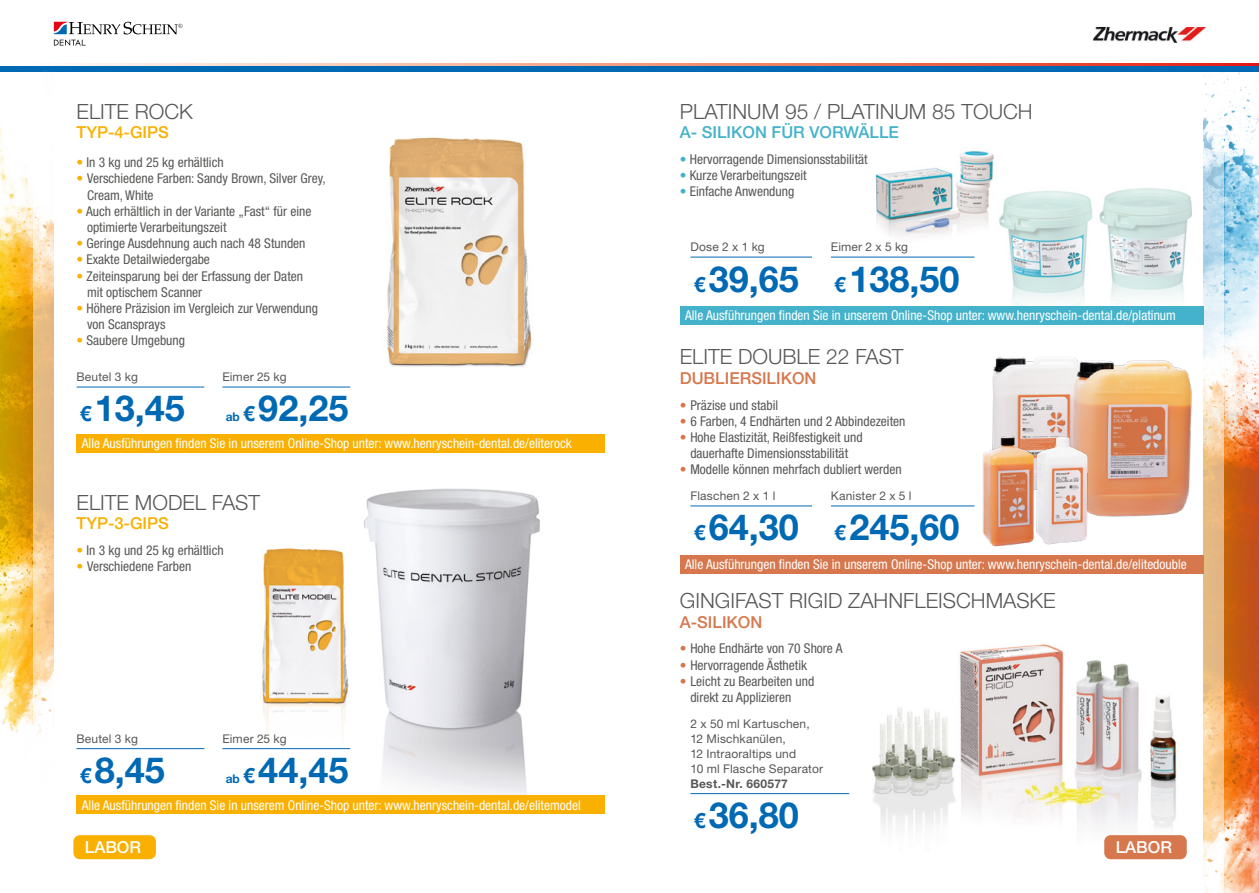
<style>
.page{position:relative;width:1259px;height:893px;background:#fff}
.page>*{position:absolute;margin:0;border:0;box-sizing:border-box;transform-origin:0 0}
.t1{font:700 36px "Helvetica Neue LT Std";color:#0069b4}
.t2{font:300 21px "Helvetica Neue LT Std";color:#575756}
.t3{font:500 16.5px "Helvetica Neue LT Std";color:#d6774d}
.t4{font:500 16.5px "Helvetica Neue LT Std";color:#f9b000}
.t5{font:500 16.5px "Helvetica Neue LT Std";color:#44b2cb}
.t6{font:500 16.5px "Helvetica Neue LT Std";color:#fff}
.t7{font:condensed 13.5px/16.2px "Helvetica Neue LT Std";color:#575756}
.t8{font:condensed 13.5px "Helvetica Neue LT Std";color:#fff}
.t9{font:12px/15px "Helvetica Neue LT Std";letter-spacing:.015em;color:#575756}
.t10{font:700 12px "Helvetica Neue LT Std";letter-spacing:.025em;color:#575756}
.s1{color:#f9b000}
.s2{font-size:21px}
.s3{font-size:12px}
.s4{color:#44b2cb}
.s5{color:#d6774d}
</style>
<div class="page">
<img style="left:236px;top:548px;width:115px;height:202px">
<img style="left:364px;top:488px;width:176px;height:307px">
<img style="left:385px;top:137px;width:147px;height:230px">
<img style="left:999px;top:188px;width:193px;height:118px">
<img style="left:1203px;top:72px;width:56px;height:275px">
<img style="left:875px;top:151px;width:119px;height:85px">
<svg style="left:64px;top:64px;width:1195px;height:2px;background:#f2917c"></svg>
<div style="left:0;top:66px;width:1259px;height:6px;background:#0069b4"></div>
<svg style="left:54px;top:22px;width:128px;height:24px"></svg>
<img style="left:1092px;top:26px;width:116px;height:17px">
<img style="left:1203px;top:347px;width:56px;height:546px">
<hr style="left:690px;top:257px;width:122px;height:1px;background:#0069b4">
<hr style="left:690px;top:793px;width:159px;height:1px;background:#0069b4">
<div style="left:73px;top:835px;width:83px;height:24px;background:#f9b000;border-radius:6px"></div>
<hr style="left:77px;top:387px;width:127px;height:1px;background:#0069b4">
<img style="left:0;top:70px;width:54px;height:730px">
<img style="left:992px;top:357px;width:200px;height:160px">
<img style="left:872px;top:644px;width:315px;height:212px">
<hr style="left:222px;top:387px;width:128px;height:1px;background:#0069b4">
<div style="left:77px;top:434px;width:528px;height:18px;background:#f9b000"></div>
<hr style="left:77px;top:748px;width:127px;height:1px;background:#0069b4">
<hr style="left:222px;top:748px;width:128px;height:1px;background:#0069b4">
<div style="left:77px;top:795px;width:528px;height:19px;background:#f9b000"></div>
<hr style="left:831px;top:257px;width:143px;height:1px;background:#0069b4">
<div style="left:680px;top:306px;width:523px;height:19px;background:#44b2cb"></div>
<img style="left:982px;top:434px;width:109px;height:113px">
<hr style="left:690px;top:506px;width:122px;height:1px;background:#0069b4">
<hr style="left:831px;top:506px;width:143px;height:1px;background:#0069b4">
<div style="left:680px;top:555px;width:523px;height:18px;background:#d6774d"></div>
<div style="left:1104px;top:835px;width:82px;height:24px;background:#d6774d;border-radius:6px"></div>
<h2 class="t2" style="left:77px;top:98px;width:118px">ELITE ROCK</h2>
<p class="t4" style="left:77px;top:123px;width:94px">TYP-4-GIPS</p>
<p class="t7" style="left:77px;top:154px;width:149px"><span class="s1">•</span> In 3 kg und 25 kg erhältlich</p>
<p class="t7" style="left:87px;top:170px;width:240px;text-indent:-11px"><span class="s1">•</span> Verschiedene Farben: Sandy Brown, Silver Grey,<br>Cream, White</p>
<p class="t7" style="left:87px;top:203px;width:226px;text-indent:-11px"><span class="s1">•</span> Auch erhältlich in der Variante „Fast“ für eine optimierte Verarbeitungszeit</p>
<p class="t7" style="left:77px;top:235px;width:230px"><span class="s1">•</span> Geringe Ausdehnung auch nach 48 Stunden</p>
<p class="t7" style="left:77px;top:251px;width:135px"><span class="s1">•</span> Exakte Detailwiedergabe</p>
<p class="t7" style="left:87px;top:268px;width:217px;text-indent:-11px"><span class="s1">•</span> Zeiteinsparung bei der Erfassung der Daten mit optischem Scanner</p>
<p class="t7" style="left:87px;top:300px;width:232px;text-indent:-11px"><span class="s1">•</span> Höhere Präzision im Vergleich zur Verwendung von Scansprays</p>
<p class="t7" style="left:77px;top:332px;width:110px"><span class="s1">•</span> Saubere Umgebung</p>
<p class="t9" style="left:77px;top:369px;width:63px">Beutel 3 kg</p>
<h1 class="t1" style="left:80px;top:386px;width:107px"><span class="s2">€</span> 13,45</h1>
<p class="t9" style="left:222px;top:369px;width:66px">Eimer 25 kg</p>
<h1 class="t1" style="left:226px;top:386px;width:124px"><span class="s3">ab</span> <span class="s2">€</span> 92,25</h1>
<p class="t8" style="left:82px;top:435px;width:491px">Alle Ausführungen finden Sie in unserem Online-Shop unter: www.henryschein-dental.de/eliterock</p>
<h2 class="t2" style="left:77px;top:489px;width:185px">ELITE MODEL FAST</h2>
<p class="t4" style="left:77px;top:514px;width:94px">TYP-3-GIPS</p>
<p class="t7" style="left:77px;top:542px;width:149px"><span class="s1">•</span> In 3 kg und 25 kg erhältlich</p>
<p class="t7" style="left:77px;top:558px;width:116px"><span class="s1">•</span> Verschiedene Farben</p>
<p class="t9" style="left:77px;top:731px;width:63px">Beutel 3 kg</p>
<h1 class="t1" style="left:80px;top:748px;width:87px"><span class="s2">€</span> 8,45</h1>
<p class="t9" style="left:222px;top:731px;width:66px">Eimer 25 kg</p>
<h1 class="t1" style="left:226px;top:748px;width:124px"><span class="s3">ab</span> <span class="s2">€</span> 44,45</h1>
<p class="t8" style="left:82px;top:797px;width:500px">Alle Ausführungen finden Sie in unserem Online-Shop unter: www.henryschein-dental.de/elitemodel</p>
<p class="t6" style="left:85px;top:837px;width:58px">LABOR</p>
<h2 class="t2" style="left:680px;top:98px;width:354px">PLATINUM 95 / PLATINUM 85 TOUCH</h2>
<p class="t5" style="left:680px;top:123px;width:221px">A- SILIKON FÜR VORWÄLLE</p>
<p class="t7" style="left:680px;top:151px;width:189px"><span class="s4">•</span> Hervorragende Dimensionsstabilität</p>
<p class="t7" style="left:680px;top:167px;width:128px"><span class="s4">•</span> Kurze Verarbeitungszeit</p>
<p class="t7" style="left:680px;top:183px;width:116px"><span class="s4">•</span> Einfache Anwendung</p>
<p class="t9" style="left:831px;top:239px;width:79px">Eimer 2 x 5 kg</p>
<h1 class="t1" style="left:834px;top:256px;width:127px"><span class="s2">€</span> 138,50</h1>
<p class="t8" style="left:685px;top:308px;width:492px">Alle Ausführungen finden Sie in unserem Online-Shop unter: www.henryschein-dental.de/platinum</p>
<p class="t9" style="left:690px;top:239px;width:76px">Dose 2 x 1 kg</p>
<h1 class="t1" style="left:694px;top:256px;width:107px"><span class="s2">€</span> 39,65</h1>
<h2 class="t2" style="left:680px;top:344px;width:225px">ELITE DOUBLE 22 FAST</h2>
<p class="t3" style="left:680px;top:368px;width:138px">DUBLIERSILIKON</p>
<p class="t7" style="left:680px;top:397px;width:100px"><span class="s5">•</span> Präzise und stabil</p>
<p class="t7" style="left:680px;top:413px;width:227px"><span class="s5">•</span> 6 Farben, 4 Endhärten und 2 Abbindezeiten</p>
<p class="t7" style="left:680px;top:429px;width:184px;text-align:center"><span class="s5">•</span> Hohe Elastizität, Reißfestigkeit und dauerhafte Dimensionsstabilität</p>
<p class="t7" style="left:680px;top:461px;width:223px"><span class="s5">•</span> Modelle können mehrfach dubliert werden</p>
<p class="t9" style="left:831px;top:488px;width:82px">Kanister 2 x 5 l</p>
<h1 class="t1" style="left:834px;top:505px;width:127px"><span class="s2">€</span> 245,60</h1>
<p class="t8" style="left:685px;top:557px;width:503px">Alle Ausführungen finden Sie in unserem Online-Shop unter: www.henryschein-dental.de/elitedouble</p>
<p class="t9" style="left:690px;top:488px;width:86px">Flaschen 2 x 1 l</p>
<h1 class="t1" style="left:694px;top:505px;width:107px"><span class="s2">€</span> 64,30</h1>
<h2 class="t2" style="left:680px;top:588px;width:377px">GINGIFAST RIGID ZAHNFLEISCHMASKE</h2>
<p class="t3" style="left:680px;top:612px;width:84px">A-SILIKON</p>
<p class="t7" style="left:680px;top:640px;width:164px"><span class="s5">•</span> Hohe Endhärte von 70 Shore A</p>
<p class="t7" style="left:680px;top:657px;width:129px"><span class="s5">•</span> Hervorragende Ästhetik</p>
<p class="t7" style="left:690px;top:673px;width:125px;text-indent:-11px"><span class="s5">•</span> Leicht zu Bearbeiten und direkt zu Applizieren</p>
<p class="t9" style="left:690px;top:716px;width:134px">2 x 50 ml Kartuschen,<br>12 Mischkanülen,<br>12 Intraoraltips und<br>10 ml Flasche Separator</p>
<p class="t10" style="left:690px;top:776px;width:99px">Best.-Nr. 660577</p>
<h1 class="t1" style="left:694px;top:793px;width:107px"><span class="s2">€</span> 36,80</h1>
<p class="t6" style="left:1115px;top:837px;width:58px">LABOR</p>
</div>
